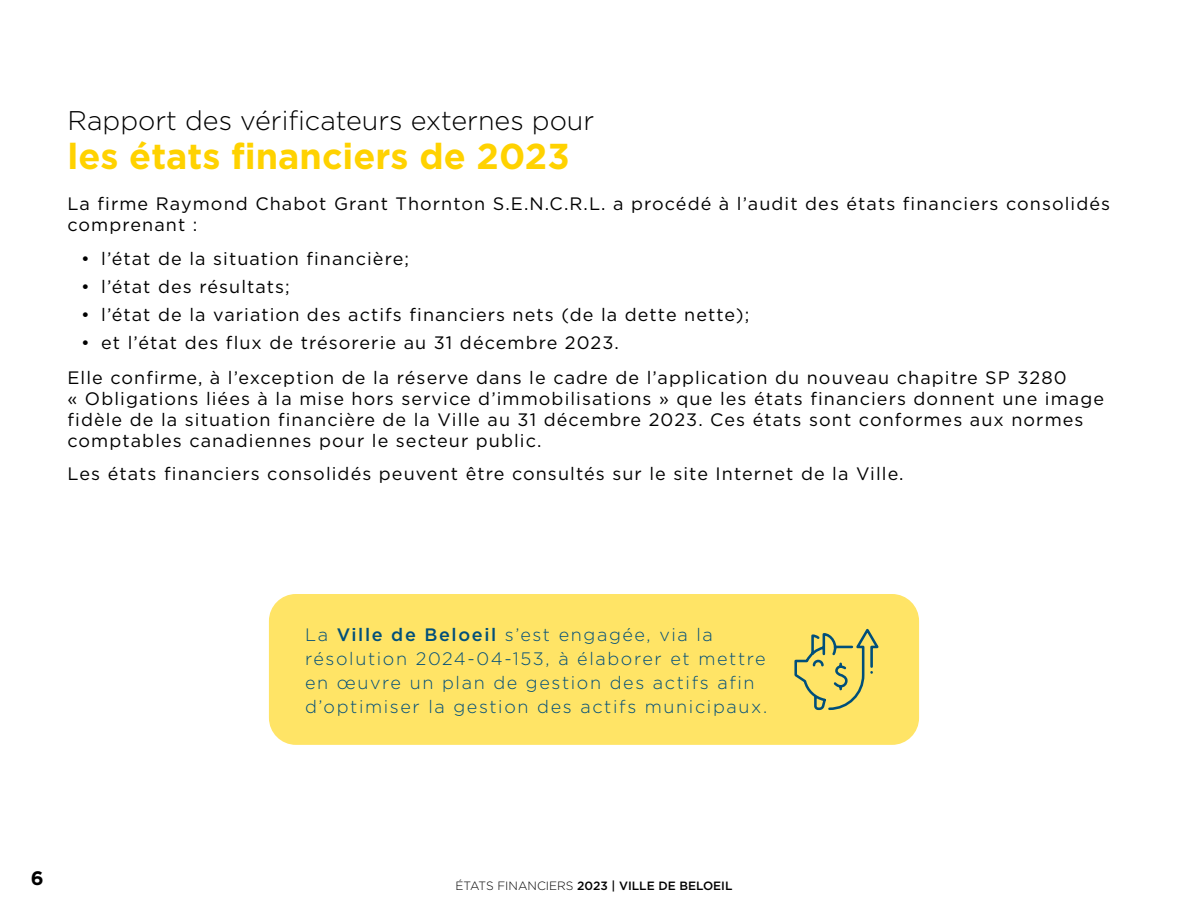
<style>
.page{position:relative;width:1188px;height:918px;background:#fff}
.page>*{position:absolute;margin:0;border:0;box-sizing:border-box;transform-origin:0 0}
.t1{font:700 36px "Gotham";color:#ffd200}
.t2{font:300 27px "Gotham";color:#000}
.t3{font:700 19.5px "Gotham";color:#000}
.t4{font:18px/21px "Gotham";letter-spacing:.06em;color:#000}
.t5{font:300 18px/24px "Gotham";letter-spacing:.09em;color:#004f7a}
.t6{font:500 12px "Gotham";color:#000}
.s1{font-weight:500}
.s2{font-weight:300}
</style>
<div class="page">
<div style="left:269px;top:594px;width:650px;height:151px;background:#ffe466;border-radius:27px"></div>
<svg style="left:794px;top:628px;width:85px;height:83px"></svg>
<h2 class="t2" style="left:68px;top:103px;width:528px">Rapport des vérificateurs externes pour</h2>
<h1 class="t1" style="left:68px;top:132px;width:504px">les états financiers de 2023</h1>
<p class="t4" style="left:68px;top:193px;width:1044px">La firme Raymond Chabot Grant Thornton S.E.N.C.R.L. a procédé à l’audit des états financiers consolidés comprenant :</p>
<p class="t4" style="left:81px;top:248px;width:330px">• l’état de la situation financière;</p>
<p class="t4" style="left:81px;top:276px;width:210px">• l’état des résultats;</p>
<p class="t4" style="left:81px;top:304px;width:670px">• l’état de la variation des actifs financiers nets (de la dette nette);</p>
<p class="t4" style="left:68px;top:325px;width:1001px;line-height:34.5px;text-indent:14px">• et l’état des flux de trésorerie au 31 décembre 2023.<br>Elle confirme, à l’exception de la réserve dans le cadre de l’application du nouveau chapitre SP 3280</p>
<p class="t4" style="left:68px;top:387px;width:1038px">« Obligations liées à la mise hors service d’immobilisations » que les états financiers donnent une image fidèle de la situation financière de la Ville au 31 décembre 2023. Ces états sont conformes aux normes comptables canadiennes pour le secteur public.</p>
<p class="t4" style="left:68px;top:462px;width:838px">Les états financiers consolidés peuvent être consultés sur le site Internet de la Ville.</p>
<p class="t5" style="left:305px;top:622px;width:464px">La <span class="s1">Ville de Beloeil</span> s’est engagée, via la résolution 2024-04-153, à élaborer et mettre en œuvre un plan de gestion des actifs afin d’optimiser la gestion des actifs municipaux.</p>
<p class="t3" style="left:31px;top:865px;width:14px">6</p>
<p class="t6" style="left:456px;top:878px;width:278px"><span class="s2">ÉTATS FINANCIERS</span> 2023 | VILLE DE BELOEIL</p>
</div>
